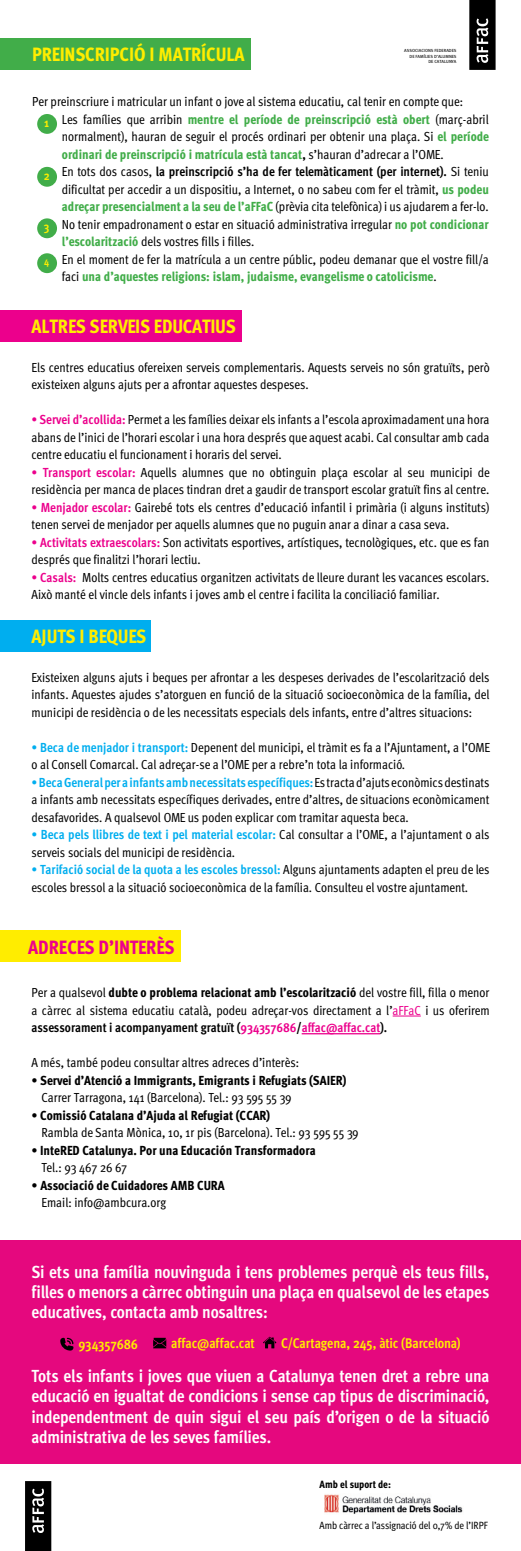
<style>
.page{position:relative;width:521px;height:1551px;background:#fff}
.page>*{position:absolute;margin:0;border:0;box-sizing:border-box;transform-origin:0 0}
.t1{font:800 condensed 19.25px "FF Meta Pro";letter-spacing:-.005em;color:#ffed00}
.t2{font:800 condensed 19.25px "FF Meta Pro";letter-spacing:-.01em;color:#ec008c}
.t3{font:700 condensed 17.5px/20.1px "FF Meta Pro";letter-spacing:-.01em;color:#fff;text-align:justify}
.t4{font:700 condensed 14px "FF Meta Pro";letter-spacing:-.015em;color:#ffed00}
.t5{font:condensed 13.12px/17.5px "FF Meta Pro";color:#000}
.t6{font:800 condensed 13.12px "FF Meta Pro";color:#000}
.t7{font:700 condensed 12.25px "FF Meta Pro";color:#ffed00}
.t8{font:condensed 10.5px "FF Meta Pro";letter-spacing:-.015em;color:#000}
.t9{font:800 condensed 10.5px "FF Meta Pro";letter-spacing:-.01em;color:#000}
.t10{font:700 condensed 10.5px "FF Meta Pro";color:#ffed00}
.t11{font:4.46px/5.3px "FF Meta Pro";color:#000;text-align:right}
.s1{font-weight:800;color:#41ad49}
.s2{font-weight:700}
.s3{font-weight:700;color:#ec008c}
.s4{font-weight:700;color:#00aeef}
.s5{font-weight:800}
.s6{color:#ec008c}
</style>
<div class="page">
<div style="left:0;top:1240px;width:521px;height:223px;background:#e5087e"></div>
<svg style="left:25px;top:1481px;width:26px;height:69px;background:#212121"></svg>
<img style="left:324px;top:1494px;width:139px;height:19px">
<svg style="left:469px;top:0;width:26px;height:70px;background:#232323"></svg>
<div style="left:0;top:38px;width:251px;height:32px;background:#41ad49"></div>
<div style="left:0;top:310px;width:241px;height:32px;background:#ec008c"></div>
<div style="left:0;top:620px;width:150px;height:32px;background:#00aeef"></div>
<div style="left:0;top:930px;width:180px;height:32px;background:#ffed00"></div>
<div style="left:37px;top:253px;width:20px;height:20px;background:#41ad49;border-radius:50%"></div>
<div style="left:37px;top:218px;width:20px;height:20px;background:#41ad49;border-radius:50%"></div>
<div style="left:37px;top:167px;width:20px;height:20px;background:#41ad49;border-radius:50%"></div>
<div style="left:37px;top:114px;width:20px;height:20px;background:#41ad49;border-radius:50%"></div>
<svg style="left:393px;top:1015px;width:28px;height:1px"></svg>
<hr style="left:302px;top:1033px;width:78px;height:1px;background:#ec008c">
<svg style="left:153px;top:1337px;width:13px;height:11px"></svg>
<svg style="left:60px;top:1337px;width:13px;height:13px"></svg>
<svg style="left:263px;top:1336px;width:13px;height:12px"></svg>
<h1 class="t1" style="left:32px;top:40px;width:214px">PREINSCRIPCIÓ I MATRÍCULA</h1>
<p class="t11" style="left:404px;top:48px;width:54px">ASSOCIACIONS FEDERADES<br>DE FAMÍLIES D’ALUMNES</p>
<p class="t11" style="left:428px;top:58px;width:30px">DE CATALUNYA</p>
<p class="t5" style="left:62px;top:92px;width:429px;text-indent:-30px">Per preinscriure i matricular un infant o jove al sistema educatiu, cal tenir en compte que:<br>Les famílies que arribin <span class="s1">mentre el període de preinscripció està obert</span> (març-abril normalment), hauran de seguir el procés ordinari per obtenir una plaça. Si <span class="s1">el període ordinari de preinscripció i matrícula està tancat</span><span class="s2">,</span> s’hauran d’adrecar a l’OME.<br>En tots dos casos, <span class="s2">la preinscripció s’ha de fer telemàticament (per internet).</span> Si teniu dificultat per accedir a un dispositiu, a Internet, o no sabeu com fer el tràmit, <span class="s1">us podeu adreçar presencialment a la seu de l’aFFaC</span> (prèvia cita telefònica) i us ajudarem a fer-lo.<br>No tenir empadronament o estar en situació administrativa irregular <span class="s1">no pot condicionar l’escolarització</span> dels vostres fills i filles.<br>En el moment de fer la matrícula a un centre públic, podeu demanar que el vostre fill/a faci <span class="s1">una d’aquestes religions: islam, judaisme, evangelisme o catolicisme</span>.</p>
<p class="t7" style="left:44px;top:113px;width:7px">1</p>
<p class="t7" style="left:44px;top:166px;width:7px">2</p>
<p class="t7" style="left:44px;top:217px;width:7px">3</p>
<p class="t10" style="left:44px;top:253px;width:7px">4</p>
<h1 class="t1" style="left:32px;top:312px;width:206px">ALTRES SERVEIS EDUCATIUS</h1>
<p class="t5" style="left:32px;top:357px;width:460px">Els centres educatius ofereixen serveis complementaris. Aquests serveis no són gratuïts, però existeixen alguns ajuts per a afrontar aquestes despeses.</p>
<p class="t5" style="left:32px;top:410px;width:459px;text-align:justify"><span class="s3">• Servei d’acollida:</span> Permet a les famílies deixar els infants a l’escola aproximadament una hora abans de l’inici de l’horari escolar i una hora després que aquest acabi. Cal consultar amb cada centre educatiu el funcionament i horaris del servei.</p>
<p class="t5" style="left:32px;top:462px;width:460px"><span class="s3">• Transport escolar:</span> Aquells alumnes que no obtinguin plaça escolar al seu municipi de residència per manca de places tindran dret a gaudir de transport escolar gratuït fins al centre.</p>
<p class="t5" style="left:32px;top:497px;width:459px"><span class="s3">• Menjador escolar:</span> Gairebé tots els centres d’educació infantil i primària (i alguns instituts) tenen servei de menjador per aquells alumnes que no puguin anar a dinar a casa seva.</p>
<p class="t5" style="left:32px;top:532px;width:459px"><span class="s3">• Activitats extraescolars:</span> Son activitats esportives, artístiques, tecnològiques, etc. que es fan després que finalitzi l’horari lectiu.</p>
<p class="t5" style="left:32px;top:567px;width:459px"><span class="s3">• Casals:</span> Molts centres educatius organitzen activitats de lleure durant les vacances escolars.<br>Això manté el vincle dels infants i joves amb el centre i facilita la conciliació familiar.</p>
<h1 class="t1" style="left:32px;top:622px;width:116px">AJUTS I BEQUES</h1>
<p class="t5" style="left:32px;top:667px;width:459px;text-align:justify">Existeixen alguns ajuts i beques per afrontar a les despeses derivades de l’escolarització dels infants. Aquestes ajudes s’atorguen en funció de la situació socioeconòmica de la família, del municipi de residència o de les necessitats especials dels infants, entre d’altres situacions:</p>
<p class="t5" style="left:32px;top:737px;width:460px"><span class="s4">• Beca de menjador i transport:</span> Depenent del municipi, el tràmit es fa a l’Ajuntament, a l’OME o al Consell Comarcal. Cal adreçar-se a l’OME per a rebre’n tota la informació.</p>
<p class="t5" style="left:32px;top:772px;width:459px;text-align:justify"><span class="s4">• Beca General per a infants amb necessitats específiques:</span> Es tracta d’ajuts econòmics destinats a infants amb necessitats específiques derivades, entre d’altres, de situacions econòmicament desafavorides. A qualsevol OME us poden explicar com tramitar aquesta beca.</p>
<p class="t5" style="left:32px;top:825px;width:459px"><span class="s4">• Beca pels llibres de text i pel material escolar:</span> Cal consultar a l’OME, a l’ajuntament o als serveis socials del municipi de residència.</p>
<p class="t5" style="left:32px;top:860px;width:459px"><span class="s4">• Tarifació social de la quota a les escoles bressol:</span> Alguns ajuntaments adapten el preu de les escoles bressol a la situació socioeconòmica de la família. Consulteu el vostre ajuntament.</p>
<h1 class="t2" style="left:28px;top:932px;width:148px">ADRECES D’INTERÈS</h1>
<p class="t5" style="left:32px;top:982px;width:460px;text-align:justify">Per a qualsevol <span class="s5">dubte o problema relacionat amb l’escolarització</span> del vostre fill, filla o menor a càrrec al sistema educatiu català, podeu adreçar-vos directament a l’<span class="s6">aFFaC</span> i us oferirem <span class="s2">assessorament i acompanyament gratuït (</span><span class="s3">934357686</span><span class="s5">/</span><span class="s3">affac@affac.cat</span><span class="s2">).</span></p>
<p class="t5" style="left:32px;top:1052px;width:269px">A més, també podeu consultar altres adreces d’interès:</p>
<p class="t6" style="left:32px;top:1069px;width:316px">• Servei d’Atenció a Immigrants, Emigrants i Refugiats (SAIER)</p>
<p class="t5" style="left:41px;top:1087px;width:252px">Carrer Tarragona, 141 (Barcelona). Tel.: 93 595 55 39</p>
<p class="t6" style="left:32px;top:1104px;width:240px">• Comissió Catalana d’Ajuda al Refugiat (CCAR)</p>
<p class="t5" style="left:41px;top:1122px;width:319px">Rambla de Santa Mònica, 10, 1r pis (Barcelona). Tel.: 93 595 55 39</p>
<p class="t6" style="left:32px;top:1139px;width:286px">• InteRED Catalunya. Por una Educación Transformadora</p>
<p class="t5" style="left:41px;top:1157px;width:87px">Tel.: 93 467 26 67</p>
<p class="t6" style="left:32px;top:1174px;width:195px">• Associació de Cuidadores AMB CURA</p>
<p class="t5" style="left:41px;top:1192px;width:126px">Email: info@ambcura.org</p>
<h2 class="t3" style="left:32px;top:1260px;width:459px">Si ets una família nouvinguda i tens problemes perquè els teus fills, filles o menors a càrrec obtinguin una plaça en qualsevol de les etapes educatives, contacta amb nosaltres:</h2>
<p class="t4" style="left:78px;top:1333px;width:61px">934357686</p>
<p class="t4" style="left:171px;top:1332px;width:85px">affac@affac.cat</p>
<p class="t4" style="left:281px;top:1332px;width:181px">C/Cartagena, 245, àtic (Barcelona)</p>
<p class="t3" style="left:32px;top:1364px;width:459px">Tots els infants i joves que viuen a Catalunya tenen dret a rebre una educació en igualtat de condicions i sense cap tipus de discriminació, independentment de quin sigui el seu país d’origen o de la situació administrativa de les seves famílies.</p>
<p class="t9" style="left:319px;top:1476px;width:73px">Amb el suport de:</p>
<p class="t8" style="left:319px;top:1517px;width:170px">Amb càrrec a l’assignació del 0,7% de l’IRPF</p>
</div>
